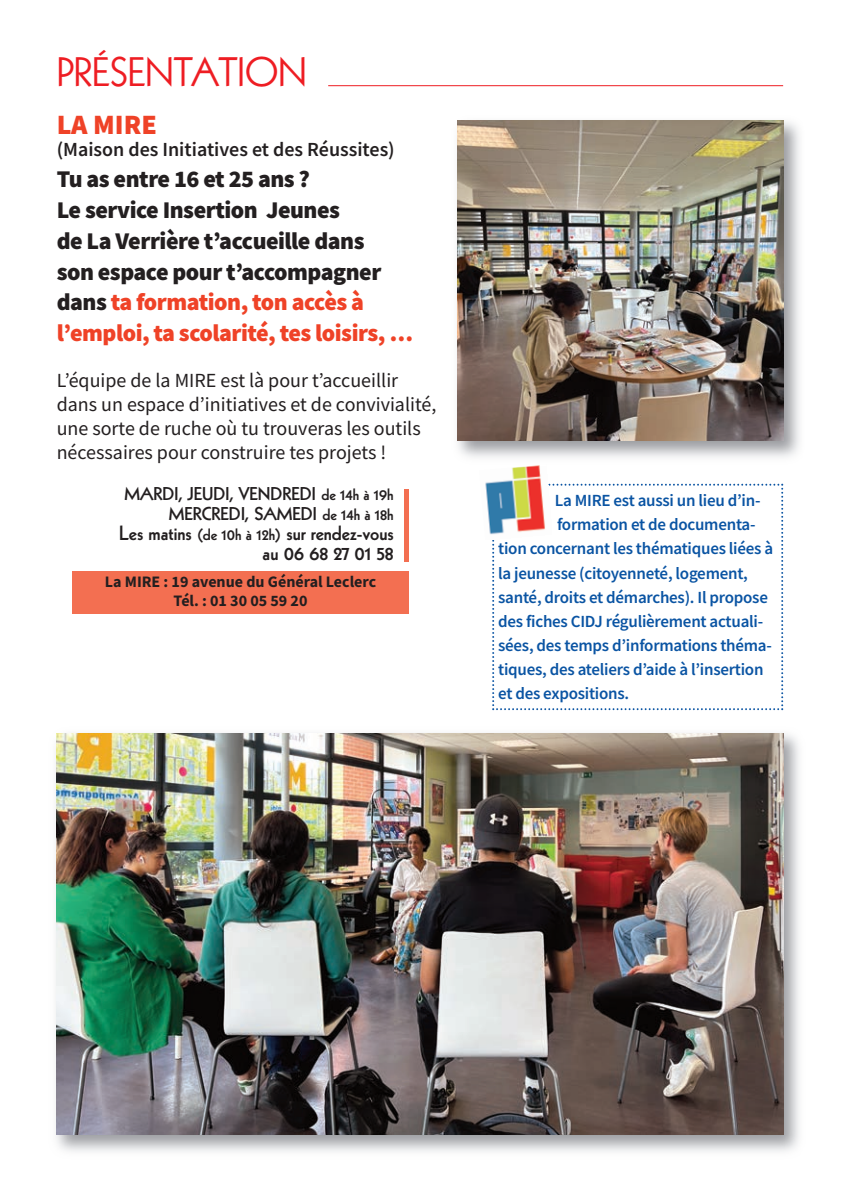
<style>
.page{position:relative;width:842px;height:1191px;background:#fff}
.page>*{position:absolute;margin:0;border:0;box-sizing:border-box;transform-origin:0 0}
.t1{font:40px "Kabel";color:#ee1d23}
.t2{font:900 28px "Source Sans Pro";color:#ef4227}
.t3{font:900 24px/30.8px "Source Sans Pro";letter-spacing:-.02em;color:#231f20}
.t4{font:20px/24px "Source Sans Pro";color:#231f20}
.t5{font:800 20px/20px "Kabel";color:#231f20;text-align:right}
.t6{font:600 20px "Source Sans Pro";color:#231f20}
.t7{font:800 18px/20px "Kabel";color:#231f20;text-align:right}
.t8{font:600 17px "Source Sans Pro";letter-spacing:-.015em;color:#0a54a3}
.t9{font:700 16px/19.2px "Source Sans Pro";color:#231f20;text-align:center}
.s1{color:#ef4227}
.s2{font-size:16px}
</style>
<div class="page">
<img style="left:56px;top:733px;width:743px;height:419px">
<img style="left:57px;top:733px;width:726px;height:402px">
<hr style="left:405px;top:489px;width:4px;height:73px;background:#f36f51">
<div style="left:72px;top:571px;width:337px;height:43px;background:#f36f51"></div>
<hr style="left:328px;top:85px;width:455px;height:1px;background:#ee1d23">
<svg style="left:492px;top:484px;width:291px;height:226px"></svg>
<img style="left:485px;top:466px;width:67px;height:74px">
<img style="left:457px;top:120px;width:343px;height:338px">
<img style="left:457px;top:121px;width:326px;height:320px">
<h1 class="t1" style="left:57px;top:57px;width:251px">PRÉSENTATION</h1>
<h2 class="t2" style="left:57px;top:107px;width:102px">LA MIRE</h2>
<p class="t6" style="left:57px;top:137px;width:340px">(Maison des Initiatives et des Réussites)</p>
<h3 class="t3" style="left:57px;top:163px;width:358px">Tu as entre 16 et 25 ans ?<br>Le service Insertion Jeunes<br>de La Verrière t’accueille dans<br>son espace pour t’accompagner dans <span class="s1">ta formation, ton accès à l’emploi, ta scolarité, tes loisirs, …</span></h3>
<p class="t4" style="left:57px;top:368px;width:381px">L’équipe de la MIRE est là pour t’accueillir dans un espace d’initiatives et de convivialité, une sorte de ruche où tu trouveras les outils nécessaires pour construire tes projets !</p>
<p class="t7" style="left:124px;top:485px;width:271px">MARDI, JEUDI, VENDREDI <span class="s2">de 14h à 19h<br></span>MERCREDI, SAMEDI <span class="s2">de 14h à 18h</span></p>
<p class="t5" style="left:119px;top:524px;width:276px">Les matins <span class="s2">(de 10h à 12h)</span> sur rendez-vous au 06 68 27 01 58</p>
<p class="t9" style="left:105px;top:572px;width:273px">La MIRE : 19 avenue du Général Leclerc<br>Tél. : 01 30 05 59 20</p>
<p class="t8" style="left:555px;top:490px;width:207px">La MIRE est aussi un lieu d’in-</p>
<p class="t8" style="left:557px;top:514px;width:200px">formation et de documenta-</p>
<p class="t8" style="left:498px;top:538px;width:277px">tion concernant les thématiques liées à</p>
<p class="t8" style="left:498px;top:562px;width:251px">la jeunesse (citoyenneté, logement,</p>
<p class="t8" style="left:498px;top:586px;width:271px">santé, droits et démarches). Il propose</p>
<p class="t8" style="left:498px;top:610px;width:266px">des fiches CIDJ régulièrement actuali-</p>
<p class="t8" style="left:498px;top:634px;width:275px">sées, des temps d’informations théma-</p>
<p class="t8" style="left:498px;top:658px;width:267px">tiques, des ateliers d’aide à l’insertion</p>
<p class="t8" style="left:498px;top:682px;width:132px">et des expositions.</p>
</div>
